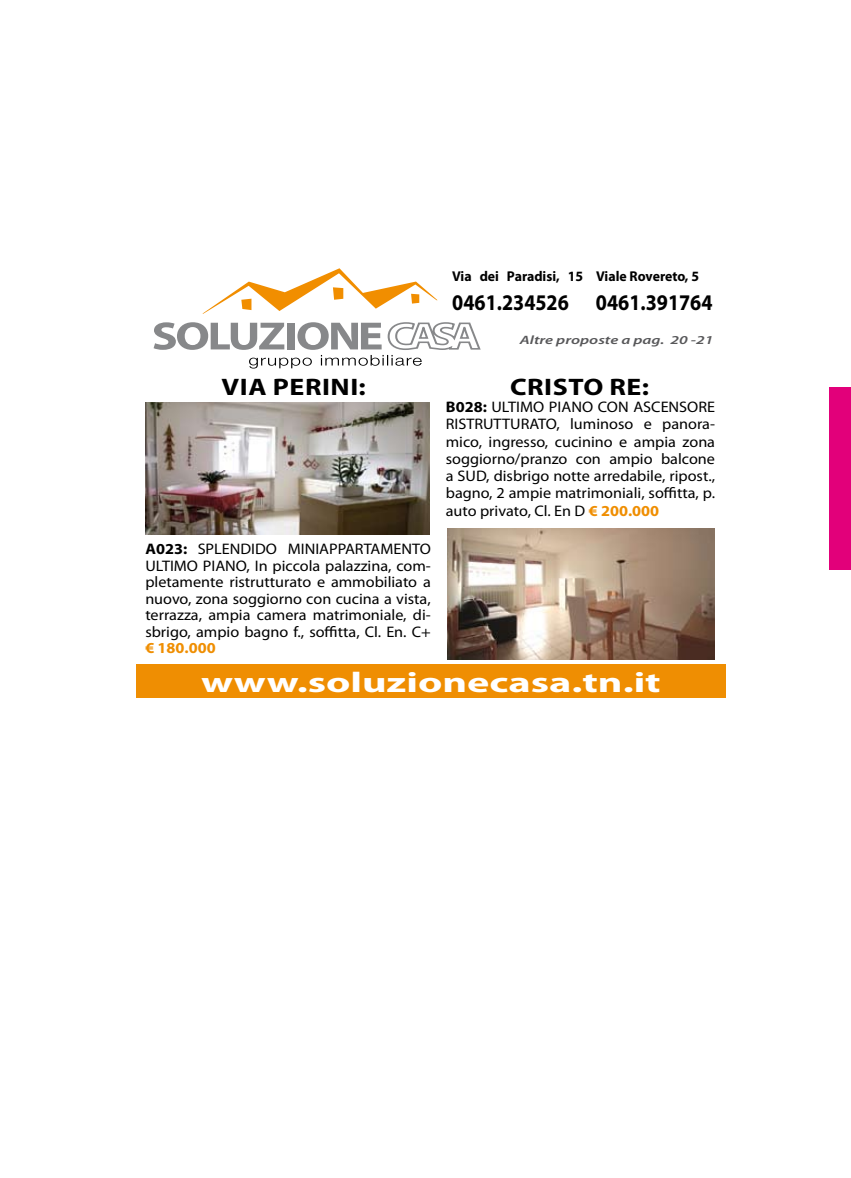
<style>
.page{position:relative;width:851px;height:1178px;background:#fff}
.page>*{position:absolute;margin:0;border:0;box-sizing:border-box;transform-origin:0 0}
.t1{font:700 28.5px "Myriad Pro";color:#fff;scale:1.48 1}
.t2{font:700 24px "Myriad Pro";letter-spacing:.02em;color:#000;scale:1.16 1}
.t3{font:700 22.5px "Myriad Pro";color:#000;scale:.89 1}
.t4{font:15.3px/17.2px "Myriad Pro";color:#000;text-align:justify;scale:1.06 1}
.t5{font:700 15.3px "Myriad Pro";color:#ef8e02;scale:1.06 1}
.t6{font:700 14.25px "Myriad Pro";color:#000}
.t7{font:italic 600 12.15px "Myriad Pro";color:#58585a;scale:1.37 1}
.s1{font-weight:700}
.s2{font-weight:700;color:#ef8e02}
</style>
<div class="page">
<div style="left:830px;top:387px;width:21px;height:183px;background:#e2007a"></div>
<div style="left:136px;top:664px;width:590px;height:33px;background:#ef8e02"></div>
<svg style="left:202px;top:268px;width:235px;height:46px"></svg>
<svg style="left:154px;top:322px;width:327px;height:46px"></svg>
<img style="left:145px;top:403px;width:284px;height:131px">
<img style="left:447px;top:528px;width:267px;height:132px">
<p class="t6" style="left:452px;top:267px;width:132px">Via dei Paradisi, 15</p>
<h3 class="t3" style="left:452px;top:287px;width:133px">0461.234526</h3>
<p class="t6" style="left:596px;top:267px;width:104px">Viale Rovereto, 5</p>
<h3 class="t3" style="left:596px;top:287px;width:133px">0461.391764</h3>
<p class="t7" style="left:520px;top:332px;width:143px">Altre proposte a pag. 20 -21</p>
<h2 class="t2" style="left:222px;top:371px;width:126px">VIA PERINI:</h2>
<h2 class="t2" style="left:510px;top:371px;width:121px">CRISTO RE:</h2>
<p class="t4" style="left:446px;top:398px;width:256px"><span class="s1">B028:</span> ULTIMO PIANO CON ASCENSORE RISTRUTTURATO, luminoso e panora&shy;mico, ingresso, cucinino e ampia zona soggiorno/pranzo con ampio balcone a SUD, disbrigo notte arredabile, ripost., bagno, 2 ampie matrimoniali, soffitta, p. auto privato, Cl. En D <span class="s2">€ 200.000</span></p>
<p class="t4" style="left:145px;top:541px;width:271px;line-height:16.5px"><span class="s1">A023:</span> SPLENDIDO MINIAPPARTAMENTO ULTIMO PIANO, In piccola palazzina, com&shy;pletamente ristrutturato e ammobiliato a nuovo, zona soggiorno con cucina a vista, terrazza, ampia camera matrimoniale, di&shy;sbrigo, ampio bagno f., soffitta, Cl. En. C+</p>
<p class="t5" style="left:145px;top:638px;width:68px">€ 180.000</p>
<h1 class="t1" style="left:201px;top:663px;width:312px">www.soluzionecasa.tn.it</h1>
</div>
